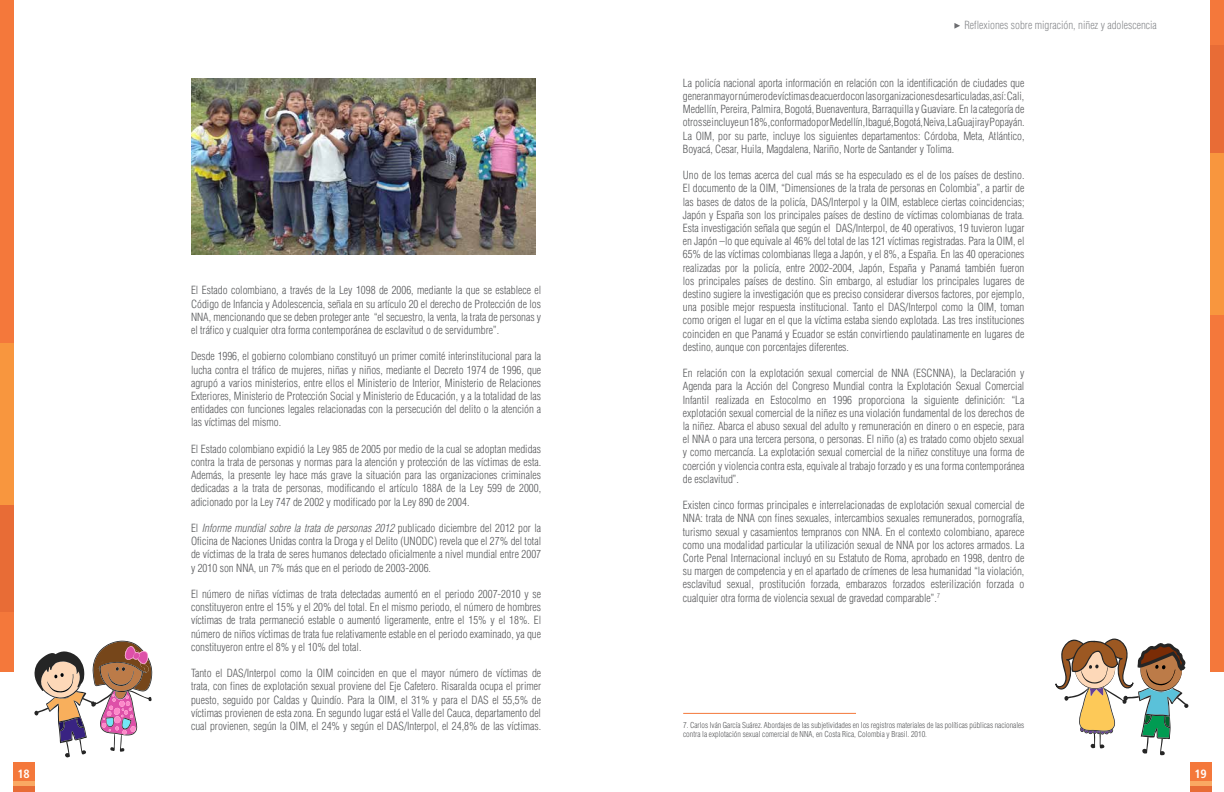
<style>
.page{position:relative;width:1224px;height:792px;background:#fff}
.page>*{position:absolute;margin:0;border:0;box-sizing:border-box;transform-origin:0 0}
.t1{font:700 condensed 12px "Frutiger";color:#fff}
.t2{font:300 condensed 11px/13.2px "Helvetica";color:#58595b;text-align:justify}
.t3{font:300 condensed 11px "Helvetica";color:#888a8d}
.t4{font:300 condensed 8px/9.6px "Helvetica";color:#58595b}
.s1{font-style:italic}
</style>
<div class="page">
<div style="left:1210px;top:315px;width:14px;height:357px;background:#f4783b"></div>
<div style="left:1210px;top:153px;width:14px;height:162px;background:#f8963e"></div>
<div style="left:1210px;top:45px;width:14px;height:108px;background:#e86c36"></div>
<div style="left:1210px;top:0;width:14px;height:45px;background:#f4783b"></div>
<div style="left:0;top:0;width:14px;height:343px;background:#f4783b"></div>
<div style="left:0;top:343px;width:14px;height:162px;background:#f8963e"></div>
<div style="left:0;top:505px;width:14px;height:108px;background:#e86c36"></div>
<div style="left:0;top:613px;width:14px;height:59px;background:#f4783b"></div>
<div style="left:13px;top:762px;width:21px;height:30px;background:#f4783b"></div>
<div style="left:1190px;top:762px;width:21px;height:30px;background:#f4783b"></div>
<div style="left:13px;top:781px;width:21px;height:6px;background:#faa963"></div>
<div style="left:1190px;top:781px;width:21px;height:6px;background:#faa963"></div>
<div style="left:13px;top:787px;width:21px;height:5px;background:#e86c36"></div>
<div style="left:1190px;top:787px;width:21px;height:5px;background:#e86c36"></div>
<svg style="left:34px;top:641px;width:118px;height:117px"></svg>
<svg style="left:1055px;top:638px;width:133px;height:117px"></svg>
<svg style="left:954px;top:23px;width:6px;height:6px"></svg>
<img style="left:191px;top:79px;width:344px;height:175px">
<hr style="left:683px;top:713px;width:173px;height:1px;background:#f4783b">
<p class="t2" style="left:191px;top:284px;width:352px">El Estado colombiano, a través de la Ley 1098 de 2006, mediante la que se establece el Código de Infancia y Adolescencia, señala en su artículo 20 el derecho de Protección de los NNA, mencionando que se deben proteger ante “el secuestro, la venta, la trata de personas y el tráfico y cualquier otra forma contemporánea de esclavitud o de servidumbre”.</p>
<p class="t2" style="left:191px;top:350px;width:352px">Desde 1996, el gobierno colombiano constituyó un primer comité interinstitucional para la lucha contra el tráfico de mujeres, niñas y niños, mediante el Decreto 1974 de 1996, que agrupó a varios ministerios, entre ellos el Ministerio de Interior, Ministerio de Relaciones Exteriores, Ministerio de Protección Social y Ministerio de Educación, y a la totalidad de las entidades con funciones legales relacionadas con la persecución del delito o la atención a las víctimas del mismo.</p>
<p class="t2" style="left:191px;top:442px;width:352px">El Estado colombiano expidió la Ley 985 de 2005 por medio de la cual se adoptan medidas contra la trata de personas y normas para la atención y protección de las víctimas de esta.<br>Además, la presente ley hace más grave la situación para las organizaciones criminales dedicadas a la trata de personas, modificando el artículo 188A de la Ley 599 de 2000, adicionado por la Ley 747 de 2002 y modificado por la Ley 890 de 2004.</p>
<p class="t2" style="left:191px;top:521px;width:352px">El <span class="s1">Informe mundial sobre la trata de personas 2012</span> publicado diciembre del 2012 por la Oficina de Naciones Unidas contra la Droga y el Delito (UNODC) revela que el 27% del total de víctimas de la trata de seres humanos detectado oficialmente a nivel mundial entre 2007 y 2010 son NNA, un 7% más que en el periodo de 2003-2006.</p>
<p class="t2" style="left:191px;top:587px;width:352px">El número de niñas víctimas de trata detectadas aumentó en el periodo 2007-2010 y se constituyeron entre el 15% y el 20% del total. En el mismo periodo, el número de hombres víctimas de trata permaneció estable o aumentó ligeramente, entre el 15% y el 18%. El número de niños víctimas de trata fue relativamente estable en el periodo examinado, ya que constituyeron entre el 8% y el 10% del total.</p>
<p class="t2" style="left:191px;top:667px;width:352px">Tanto el DAS/Interpol como la OIM coinciden en que el mayor número de víctimas de trata, con fines de explotación sexual proviene del Eje Cafetero. Risaralda ocupa el primer puesto, seguido por Caldas y Quindío. Para la OIM, el 31% y para el DAS el 55,5% de víctimas provienen de esta zona. En segundo lugar está el Valle del Cauca, departamento del cual provienen, según la OIM, el 24% y según el DAS/Interpol, el 24,8% de las víctimas.</p>
<p class="t3" style="left:964px;top:18px;width:194px">Reflexiones sobre migración, niñez y adolescencia</p>
<p class="t2" style="left:683px;top:76px;width:343px">La policía nacional aporta información en relación con la identificación de ciudades que generan mayor número de víctimas de acuerdo con las organizaciones desarticuladas, así: Cali, Medellín, Pereira, Palmira, Bogotá, Buenaventura, Barraquilla y Guaviare. En la categoría de otros se incluye un 18%, conformado por Medellín, Ibagué, Bogotá, Neiva, La Guajira y Popayán.<br>La OIM, por su parte, incluye los siguientes departamentos: Córdoba, Meta, Atlántico, Boyacá, Cesar, Huila, Magdalena, Nariño, Norte de Santander y Tolima.</p>
<p class="t2" style="left:683px;top:169px;width:343px">Uno de los temas acerca del cual más se ha especulado es el de los países de destino.<br>El documento de la OIM, “Dimensiones de la trata de personas en Colombia”, a partir de las bases de datos de la policía, DAS/Interpol y la OIM, establece ciertas coincidencias; Japón y España son los principales países de destino de víctimas colombianas de trata.<br>Esta investigación señala que según el DAS/Interpol, de 40 operativos, 19 tuvieron lugar en Japón –lo que equivale al 46% del total de las 121 víctimas registradas. Para la OIM, el 65% de las víctimas colombianas llega a Japón, y el 8%, a España. En las 40 operaciones realizadas por la policía, entre 2002-2004, Japón, España y Panamá también fueron los principales países de destino. Sin embargo, al estudiar los principales lugares de destino sugiere la investigación que es preciso considerar diversos factores, por ejemplo, una posible mejor respuesta institucional. Tanto el DAS/Interpol como la OIM, toman como origen el lugar en el que la víctima estaba siendo explotada. Las tres instituciones coinciden en que Panamá y Ecuador se están convirtiendo paulatinamente en lugares de destino, aunque con porcentajes diferentes.</p>
<p class="t2" style="left:683px;top:367px;width:343px">En relación con la explotación sexual comercial de NNA (ESCNNA), la Declaración y Agenda para la Acción del Congreso Mundial contra la Explotación Sexual Comercial Infantil realizada en Estocolmo en 1996 proporciona la siguiente definición: “La explotación sexual comercial de la niñez es una violación fundamental de los derechos de la niñez. Abarca el abuso sexual del adulto y remuneración en dinero o en especie, para el NNA o para una tercera persona, o personas. El niño (a) es tratado como objeto sexual y como mercancía. La explotación sexual comercial de la niñez constituye una forma de coerción y violencia contra esta, equivale al trabajo forzado y es una forma contemporánea de esclavitud”.</p>
<p class="t2" style="left:683px;top:499px;width:343px">Existen cinco formas principales e interrelacionadas de explotación sexual comercial de NNA: trata de NNA con fines sexuales, intercambios sexuales remunerados, pornografía, turismo sexual y casamientos tempranos con NNA. En el contexto colombiano, aparece como una modalidad particular la utilización sexual de NNA por los actores armados. La Corte Penal Internacional incluyó en su Estatuto de Roma, aprobado en 1998, dentro de su margen de competencia y en el apartado de crímenes de lesa humanidad “la violación, esclavitud sexual, prostitución forzada, embarazos forzados esterilización forzada o cualquier otra forma de violencia sexual de gravedad comparable”.<sup>7</sup></p>
<p class="t4" style="left:683px;top:720px;width:343px">7. Carlos Iván García Suárez. Abordajes de las subjetividades en los registros materiales de las políticas públicas nacionales contra la explotación sexual comercial de NNA, en Costa Rica, Colombia y Brasil. 2010.</p>
<p class="t1" style="left:17px;top:767px;width:14px">18</p>
<p class="t1" style="left:1194px;top:767px;width:14px">19</p>
</div>
